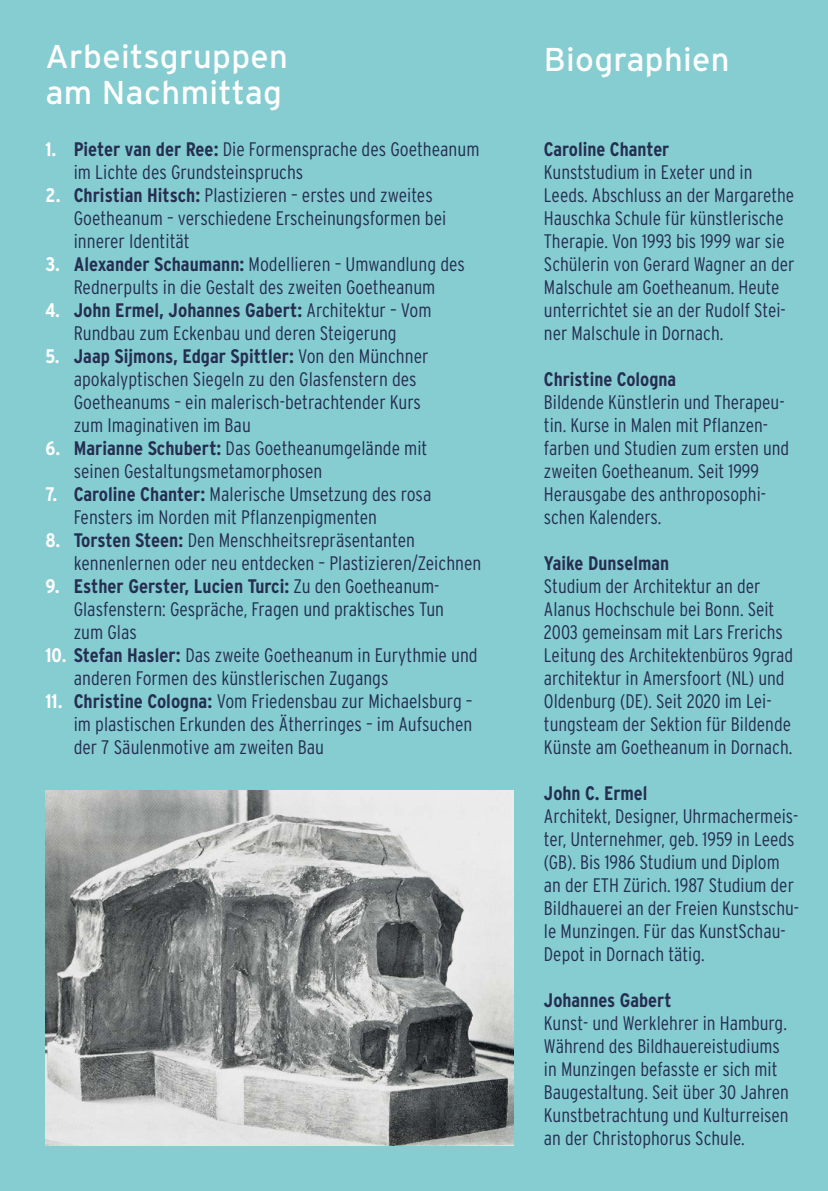
<style>
.page{position:relative;width:828px;height:1191px;background:#86cdd2}
.page>*{position:absolute;margin:0;border:0;box-sizing:border-box;transform-origin:0 0}
.t1{font:33px/36px "Interstate";letter-spacing:.01em;color:#fff}
.t2{font:300 19.6px/23px "Interstate Condensed";color:#252e51}
.t3{font:700 19.6px "Interstate Condensed";color:#252e51}
.s1{font-weight:700;color:#fff}
.s2{font-weight:700}
</style>
<div class="page">
<img style="left:45px;top:790px;width:468px;height:355px">
<h1 class="t1" style="left:45px;top:38px;width:244px">Arbeitsgruppen am Nachmittag</h1>
<h1 class="t1" style="left:544px;top:41px;width:187px">Biographien</h1>
<p class="t3" style="left:544px;top:138px;width:127px">Caroline Chanter</p>
<p class="t2" style="left:544px;top:160px;width:252px">Kunststudium in Exeter und in<br>Leeds. Abschluss an der Margarethe<br>Hauschka Schule für künstlerische<br>Therapie. Von 1993 bis 1999 war sie<br>Schülerin von Gerard Wagner an der<br>Malschule am Goetheanum. Heute unterrichtet sie an der Rudolf Stei&shy;ner Malschule in Dornach.</p>
<p class="t3" style="left:544px;top:368px;width:134px">Christine Cologna</p>
<p class="t2" style="left:544px;top:390px;width:247px">Bildende Künstlerin und Therapeu&shy;tin. Kurse in Malen mit Pflanzen&shy;farben und Studien zum ersten und zweiten Goetheanum. Seit 1999<br>Herausgabe des anthroposophi&shy;schen Kalenders.</p>
<p class="t3" style="left:544px;top:552px;width:127px">Yaike Dunselman</p>
<p class="t2" style="left:544px;top:574px;width:251px">Studium der Architektur an der Alanus Hochschule bei Bonn. Seit 2003 gemeinsam mit Lars Frerichs Leitung des Architektenbüros 9grad architektur in Amersfoort (NL) und Oldenburg (DE). Seit 2020 im Lei&shy;tungsteam der Sektion für Bildende Künste am Goetheanum in Dornach.</p>
<p class="t3" style="left:544px;top:782px;width:105px">John C. Ermel</p>
<p class="t2" style="left:544px;top:804px;width:257px">Architekt, Designer, Uhrmachermeis&shy;ter, Unternehmer, geb. 1959 in Leeds (GB). Bis 1986 Studium und Diplom an der ETH Zürich. 1987 Studium der Bildhauerei an der Freien Kunstschu&shy;le Munzingen. Für das KunstSchau-Depot in Dornach tätig.</p>
<p class="t3" style="left:544px;top:989px;width:129px">Johannes Gabert</p>
<p class="t2" style="left:544px;top:1011px;width:247px">Kunst- und Werklehrer in Hamburg.<br>Während des Bildhauereistudiums in Munzingen befasste er sich mit Baugestaltung. Seit über 30 Jahren Kunstbetrachtung und Kulturreisen an der Christophorus Schule.</p>
<p class="t2" style="left:74px;top:137px;width:407px;text-indent:-28px"><span class="s1">1.</span> <span class="s2">Pieter van der Ree:</span> Die Formensprache des Goetheanum im Lichte des Grundsteinspruchs</p>
<p class="t2" style="left:74px;top:183px;width:374px;text-indent:-28px"><span class="s1">2.</span> <span class="s2">Christian Hitsch:</span> Plastizieren – erstes und zweites<br>Goetheanum – verschiedene Erscheinungsformen bei innerer Identität</p>
<p class="t2" style="left:45px;top:252px;width:421px;text-align:center"><span class="s1">3.</span> <span class="s2">Alexander Schaumann:</span> Modellieren – Umwandlung des<br>Rednerpults in die Gestalt des zweiten Goetheanum</p>
<p class="t2" style="left:45px;top:298px;width:388px;text-align:center"><span class="s1">4.</span> <span class="s2">John Ermel, Johannes Gabert:</span> Architektur – Vom<br>Rundbau zum Eckenbau und deren Steigerung</p>
<p class="t2" style="left:74px;top:344px;width:356px;text-indent:-28px"><span class="s1">5.</span> <span class="s2">Jaap Sijmons, Edgar Spittler:</span> Von den Münchner apokalyptischen Siegeln zu den Glasfenstern des Goetheanums – ein malerisch-betrachtender Kurs zum Imaginativen im Bau</p>
<p class="t2" style="left:74px;top:436px;width:355px;text-indent:-28px"><span class="s1">6.</span> <span class="s2">Marianne Schubert:</span> Das Goetheanumgelände mit seinen Gestaltungsmetamorphosen</p>
<p class="t2" style="left:74px;top:482px;width:359px;text-indent:-28px"><span class="s1">7.</span> <span class="s2">Caroline Chanter:</span> Malerische Umsetzung des rosa<br>Fensters im Norden mit Pflanzenpigmenten</p>
<p class="t2" style="left:74px;top:528px;width:409px;text-indent:-28px"><span class="s1">8.</span> <span class="s2">Torsten Steen:</span> Den Menschheitsrepräsentanten kennenlernen oder neu entdecken – Plastizieren/Zeichnen</p>
<p class="t2" style="left:74px;top:574px;width:372px;text-indent:-28px"><span class="s1">9.</span> <span class="s2">Esther Gerster, Lucien Turci:</span> Zu den Goetheanum-<br>Glasfenstern: Gespräche, Fragen und praktisches Tun zum Glas</p>
<p class="t2" style="left:74px;top:643px;width:405px;text-indent:-28px"><span class="s1">10.</span> <span class="s2">Stefan Hasler:</span> Das zweite Goetheanum in Eurythmie und anderen Formen des künstlerischen Zugangs</p>
<p class="t2" style="left:74px;top:689px;width:400px;text-align:justify;text-indent:-28px"><span class="s1">11.</span> <span class="s2">Christine Cologna:</span> Vom Friedensbau zur Michaelsburg – im plastischen Erkunden des Ätherringes – im Aufsuchen der 7 Säulenmotive am zweiten Bau</p>
</div>
